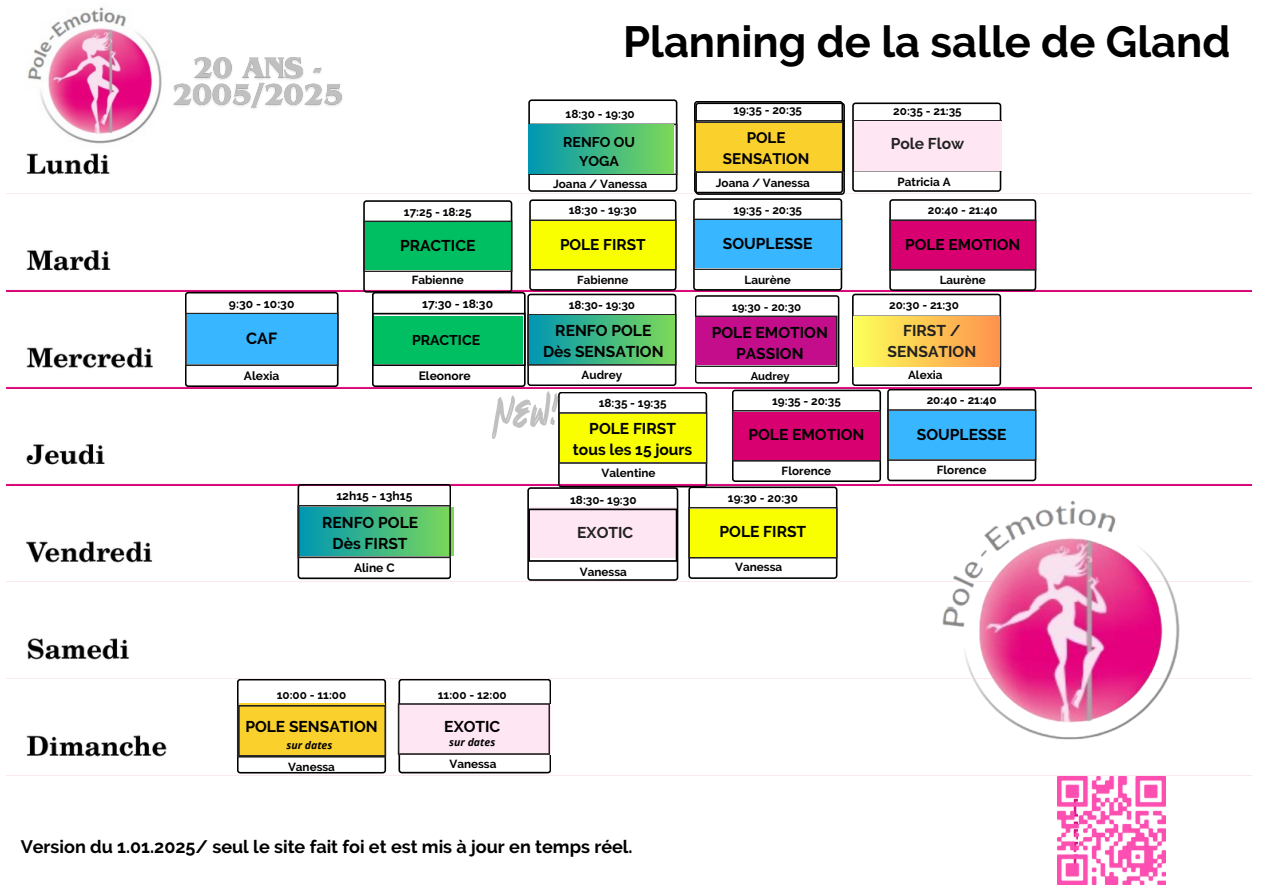
<style>
.page{position:relative;width:1263px;height:894px;background:#fff}
.page>*{position:absolute;margin:0;border:0;box-sizing:border-box;transform-origin:0 0}
.t1{font:700 43.5px "Raleway";color:#000}
.t2{font:700 18px "Raleway";color:#000}
.t3{font:700 16.05px "Raleway";color:#000}
.t4{font:700 15.6px/20.9px "Raleway";color:#000;text-align:center}
.t5{font:700 15.6px/20.9px "Raleway";color:#222;text-align:center}
.t6{font:700 15.45px "Raleway";color:#000}
.t7{font:700 15.15px/21px "Raleway";color:#000;text-align:center}
.t8{font:700 14.1px/19.2px "Raleway";color:#000;text-align:center}
.t9{font:700 12px "Raleway";color:#000}
.t10{font:700 11.7px "Raleway";color:#000}
.t11{font:700 11.55px "Raleway";color:#000}
.t12{font:700 11.25px "Raleway";color:#000}
.t13{font:italic 700 10.5px "Open Sans";color:#000}
</style>
<div class="page">
<img style="left:26px;top:153px;width:84px;height:22px">
<img style="left:6px;top:209px;width:1245px;height:82px">
<img style="left:6px;top:347px;width:1245px;height:41px">
<img style="left:6px;top:404px;width:1245px;height:81px">
<img style="left:26px;top:541px;width:651px;height:40px">
<img style="left:26px;top:694px;width:523px;height:80px">
<img style="left:27px;top:638px;width:102px;height:22px">
<img style="left:1058px;top:776px;width:108px;height:108px">
<svg style="left:398px;top:678px;width:153px;height:95px"></svg>
<svg style="left:237px;top:678px;width:149px;height:95px"></svg>
<svg style="left:185px;top:99px;width:851px;height:481px"></svg>
<img style="left:27px;top:7px;width:166px;height:145px">
<img style="left:168px;top:53px;width:180px;height:61px">
<img style="left:897px;top:492px;width:340px;height:248px">
<p class="t1" style="left:623px;top:16px;width:609px">Planning de la salle de Gland</p>
<p class="t10" style="left:566px;top:107px;width:71px">18:30 - 19:30</p>
<h4 class="t10" style="left:733px;top:103px;width:70px">19:35 - 20:35</h4>
<p class="t10" style="left:893px;top:104px;width:70px">20:35 - 21:35</p>
<p class="t8" style="left:563px;top:132px;width:73px">RENFO OU<br>YOGA</p>
<h6 class="t4" style="left:534px;top:137px;width:134px">POLE SENSATION</h6>
<p class="t7" style="left:723px;top:127px;width:88px">POLE<br>SENSATION</p>
<h4 class="t5" style="left:891px;top:133px;width:75px">Pole Flow</h4>
<h4 class="t10" style="left:553px;top:177px;width:96px">Joana / Vanessa</h4>
<p class="t10" style="left:716px;top:176px;width:96px">Joana / Vanessa</p>
<p class="t10" style="left:898px;top:175px;width:54px">Patricia A</p>
<p class="t10" style="left:404px;top:204px;width:69px">17:25 - 18:25</p>
<p class="t4" style="left:400px;top:235px;width:77px">PRACTICE</p>
<p class="t11" style="left:569px;top:203px;width:70px">18:30 - 19:30</p>
<p class="t6" style="left:560px;top:235px;width:87px">POLE FIRST</p>
<h1 class="t10" style="left:733px;top:202px;width:70px">19:35 - 20:35</h1>
<p class="t4" style="left:723px;top:233px;width:91px">SOUPLESSE</p>
<p class="t11" style="left:928px;top:203px;width:71px">20:40 - 21:40</p>
<p class="t6" style="left:905px;top:235px;width:117px">POLE EMOTION</p>
<p class="t10" style="left:412px;top:273px;width:53px">Fabienne</p>
<h4 class="t11" style="left:577px;top:273px;width:53px">Fabienne</h4>
<h6 class="t10" style="left:744px;top:272px;width:48px">Laurène</h6>
<p class="t11" style="left:940px;top:273px;width:48px">Laurène</p>
<p class="t9" style="left:229px;top:296px;width:67px">9:30 - 10:30</p>
<h4 class="t9" style="left:422px;top:296px;width:72px">17:30 - 18:30</h4>
<p class="t10" style="left:569px;top:298px;width:68px">18:30- 19:30</p>
<p class="t11" style="left:732px;top:300px;width:71px">19:30 - 20:30</p>
<p class="t10" style="left:889px;top:298px;width:71px">20:30 - 21:30</p>
<p class="t3" style="left:246px;top:329px;width:33px">CAF</p>
<h4 class="t8" style="left:412px;top:330px;width:70px">PRACTICE</h4>
<p class="t4" style="left:543px;top:320px;width:122px">RENFO POLE<br>Dès SENSATION</p>
<p class="t4" style="left:712px;top:322px;width:118px">POLE EMOTION<br>PASSION</p>
<p class="t5" style="left:888px;top:320px;width:90px">FIRST /<br>SENSATION</p>
<h4 class="t9" style="left:244px;top:368px;width:37px">Alexia</h4>
<p class="t9" style="left:419px;top:368px;width:54px">Eleonore</p>
<h5 class="t10" style="left:582px;top:368px;width:42px">Audrey</h5>
<p class="t12" style="left:751px;top:369px;width:40px">Audrey</p>
<h4 class="t10" style="left:908px;top:368px;width:36px">Alexia</h4>
<h4 class="t10" style="left:599px;top:396px;width:69px">18:35 - 19:35</h4>
<p class="t4" style="left:573px;top:418px;width:121px">POLE FIRST tous les 15 jours</p>
<p class="t10" style="left:772px;top:394px;width:70px">19:35 - 20:35</p>
<h5 class="t4" style="left:748px;top:424px;width:118px">POLE EMOTION</h5>
<p class="t10" style="left:927px;top:393px;width:72px">20:40 - 21:40</p>
<p class="t4" style="left:917px;top:423px;width:91px">SOUPLESSE</p>
<p class="t10" style="left:602px;top:466px;width:55px">Valentine</p>
<p class="t10" style="left:782px;top:463px;width:51px">Florence</p>
<h6 class="t10" style="left:937px;top:463px;width:51px">Florence</h6>
<p class="t9" style="left:336px;top:488px;width:78px">12h15 - 13h15</p>
<p class="t4" style="left:322px;top:511px;width:98px">RENFO POLE<br>Dès FIRST</p>
<h4 class="t10" style="left:570px;top:492px;width:68px">18:30- 19:30</h4>
<p class="t5" style="left:577px;top:521px;width:57px">EXOTIC</p>
<p class="t10" style="left:728px;top:490px;width:72px">19:30 - 20:30</p>
<h4 class="t4" style="left:720px;top:521px;width:88px">POLE FIRST</h4>
<h4 class="t9" style="left:354px;top:560px;width:42px">Aline C</h4>
<p class="t10" style="left:580px;top:564px;width:49px">Vanessa</p>
<h5 class="t10" style="left:735px;top:560px;width:49px">Vanessa</h5>
<h4 class="t10" style="left:277px;top:687px;width:71px">10:00 - 11:00</h4>
<p class="t10" style="left:438px;top:688px;width:70px">11:00 - 12:00</p>
<p class="t4" style="left:245px;top:716px;width:134px">POLE SENSATION</p>
<h4 class="t13" style="left:286px;top:737px;width:48px">sur dates</h4>
<p class="t4" style="left:444px;top:716px;width:58px">EXOTIC</p>
<h5 class="t13" style="left:449px;top:735px;width:48px">sur dates</h5>
<p class="t10" style="left:288px;top:759px;width:49px">Vanessa</p>
<p class="t10" style="left:449px;top:756px;width:49px">Vanessa</p>
<p class="t2" style="left:21px;top:836px;width:613px">Version du 1.01.2025/ seul le site fait foi et est mis à jour en temps réel.</p>
</div>
